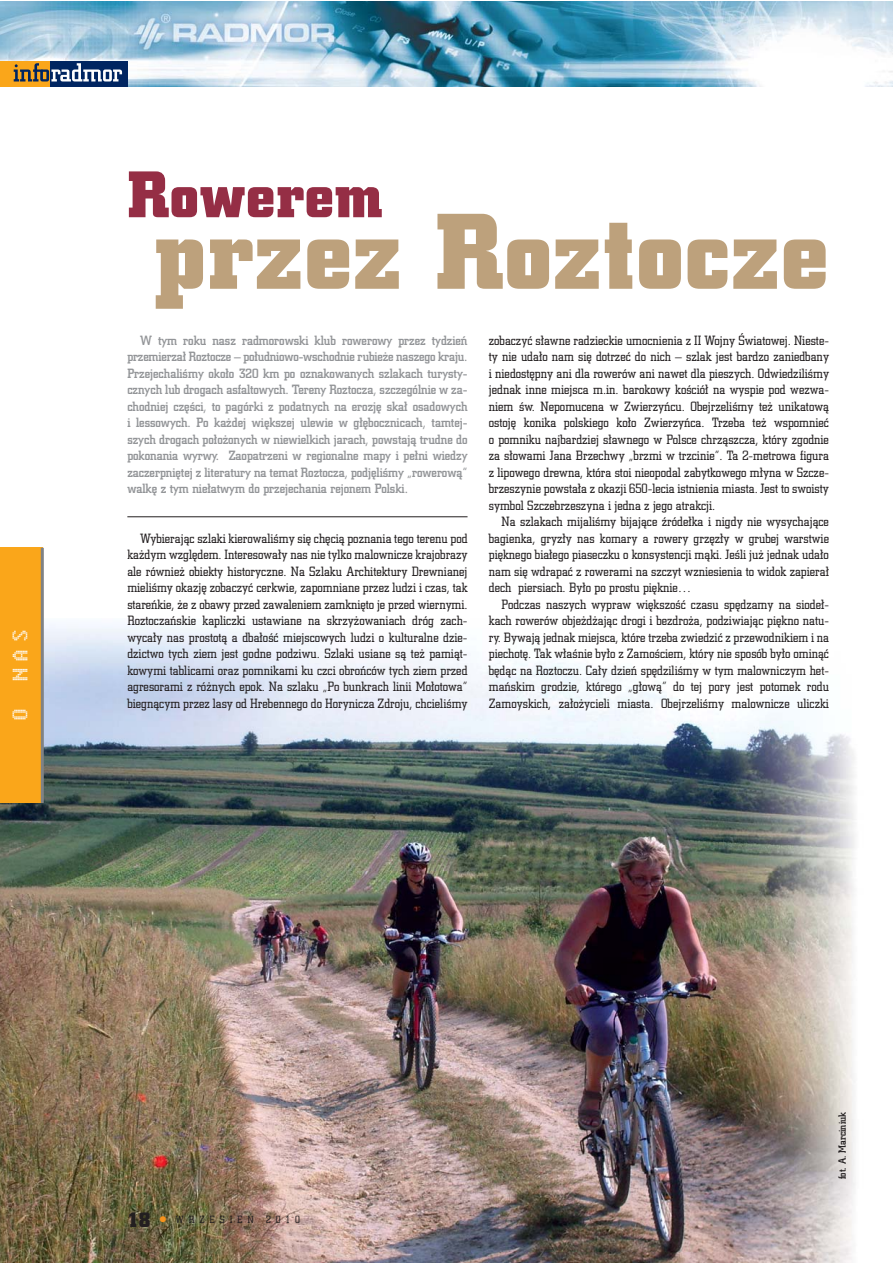
<style>
.page{position:relative;width:893px;height:1263px;background:#fff}
.page>*{position:absolute;margin:0;border:0;box-sizing:border-box;transform-origin:0 0}
.t1{font:700 108px "Square Slabserif 711 PL";color:#bda17c}
.t2{font:700 66px "Square Slabserif 711 PL";color:#952e45}
.t3{font:18px "EFN Mobile Dual";color:#fff}
.t4{font:300 13.5px/16.5px "Square Slabserif 711 PL";color:#231f20;text-align:justify}
.t5{font:500 13.5px/16.5px "Square Slabserif 711 PL";letter-spacing:-.005em;color:#939598;text-align:justify}
.t6{font:300 10.5px "Square Slabserif 711 PL";letter-spacing:.46em;color:#231f20}
.t7{font:500 10.5px "Square Slabserif 711 PL";color:#231f20}
.s1{font-weight:700;font-size:21px}
.s2{font-weight:700;font-size:21px;color:#f7931d}
</style>
<div class="page">
<img style="left:0;top:624px;width:855px;height:639px">
<img style="left:0;top:1px;width:893px;height:85px">
<div style="left:0;top:61px;width:127px;height:25px;background:#faa61a"></div>
<div style="left:7px;top:61px;width:120px;height:25px;background:#002561"></div>
<div style="left:7px;top:61px;width:43px;height:25px;background:#faa61a"></div>
<svg style="left:14px;top:63px;width:108px;height:18px"></svg>
<div style="left:0;top:548px;width:42px;height:255px;background:#faa61a"></div>
<hr style="left:41px;top:548px;width:3px;height:255px;background:#808284">
<hr style="left:127px;top:516px;width:341px;height:1px;background:#231f20">
<h3 class="t3" style="left:13px;top:681px;width:53px;rotate:-90deg">NAS</h3>
<h3 class="t3" style="left:13px;top:721px;width:14px;rotate:-90deg">O</h3>
<h2 class="t2" style="left:127px;top:173px;width:257px">Rowerem</h2>
<h1 class="t1" style="left:153px;top:216px;width:677px">przez Roztocze</h1>
<p class="t5" style="left:127px;top:333px;width:342px;text-indent:13px">W tym roku nasz radmorowski klub rowerowy przez tydzieƒ przemierza∏ Roztocze – po∏udniowo-wschodnie rubie˝e naszego kraju.<br>PrzejechaliÊmy oko∏o 320 km po oznakowanych szlakach turysty&shy;cznych lub drogach asfaltowych. Tereny Roztocza, szczególnie w za&shy;chodniej cz´Êci, to pagórki z podatnych na erozj´ ska∏ osadowych i lessowych. Po ka˝dej wi´kszej ulewie w g∏´bocznicach, tamtej&shy;szych drogach po∏o˝onych w niewielkich jarach, powstajà trudne do pokonania wyrwy. Zaopatrzeni w regionalne mapy i pe∏ni wiedzy zaczerpni´tej z literatury na temat Roztocza, podj´liÊmy „rowerowà” walk´ z tym nie∏atwym do przejechania rejonem Polski.</p>
<p class="t4" style="left:127px;top:531px;width:342px;text-indent:13px">Wybierajàc szlaki kierowaliÊmy si´ ch´cià poznania tego terenu pod ka˝dym wzgl´dem. Interesowa∏y nas nie tylko malownicze krajobrazy ale równie˝ obiekty historyczne. Na Szlaku Architektury Drewnianej mieliÊmy okazj´ zobaczyç cerkwie, zapomniane przez ludzi i czas, tak stareƒkie, ˝e z obawy przed zawaleniem zamkni´to je przed wiernymi.<br>Roztoczaƒskie kapliczki ustawiane na skrzy˝owaniach dróg zach&shy;wyca∏y nas prostotà a dba∏oÊç miejscowych ludzi o kulturalne dzie&shy;dzictwo tych ziem jest godne podziwu. Szlaki usiane sà te˝ pamiàt&shy;kowymi tablicami oraz pomnikami ku czci obroƒców tych ziem przed agresorami z ró˝nych epok. Na szlaku „Po bunkrach linii Mo∏otowa” biegnàcym przez lasy od Hrebennego do Horynicza Zdroju, chcieliÊmy</p>
<p class="t4" style="left:489px;top:333px;width:342px">zobaczyç s∏awne radzieckie umocnienia z II Wojny Âwiatowej. Nieste&shy;ty nie uda∏o nam si´ dotrzeç do nich – szlak jest bardzo zaniedbany i niedost´pny ani dla rowerów ani nawet dla pieszych. OdwiedziliÊmy jednak inne miejsca m.in. barokowy koÊció∏ na wyspie pod wezwa&shy;niem Êw. Nepomucena w Zwierzyƒcu. ObejrzeliÊmy te˝ unikatowà ostoj´ konika polskiego ko∏o Zwierzyƒca. Trzeba te˝ wspomnieç o pomniku najbardziej s∏awnego w Polsce chrzàszcza, który zgodnie za s∏owami Jana Brzechwy „brzmi w trzcinie”. Ta 2-metrowa figura z lipowego drewna, która stoi nieopodal zabytkowego m∏yna w Szcze&shy;brzeszynie powsta∏a z okazji 650-lecia istnienia miasta. Jest to swoisty symbol Szczebrzeszyna i jedna z jego atrakcji.</p>
<p class="t4" style="left:489px;top:515px;width:342px;text-indent:13px">Na szlakach mijaliÊmy bijajàce êróde∏ka i nigdy nie wysychajàce bagienka, gryz∏y nas komary a rowery grz´z∏y w grubej warstwie pi´knego bia∏ego piaseczku o konsystencji màki. JeÊli ju˝ jednak uda∏o nam si´ wdrapaç z rowerami na szczyt wzniesienia to widok zapiera∏ dech piersiach. By∏o po prostu pi´knie…</p>
<p class="t4" style="left:489px;top:597px;width:342px;text-indent:13px">Podczas naszych wypraw wi´kszoÊç czasu sp´dzamy na siode∏- kach rowerów obje˝d˝ajàc drogi i bezdro˝a, podziwiajàc pi´kno natu&shy;ry. Bywajà jednak miejsca, które trzeba zwiedziç z przewodnikiem i na piechot´. Tak w∏aÊnie by∏o z ZamoÊciem, który nie sposób by∏o ominàç b´dàc na Roztoczu. Ca∏y dzieƒ sp´dziliÊmy w tym malowniczym het&shy;maƒskim grodzie, którego „g∏owà” do tej pory jest potomek rodu Zamoyskich, za∏o˝ycieli miasta. ObejrzeliÊmy malownicze uliczki</p>
<p class="t6" style="left:127px;top:1216px;width:174px"><span class="s1">18</span><span class="s2">•</span> WRZESIE¡ 2010</p>
<p class="t7" style="left:838px;top:1179px;width:69px;rotate:-90deg">fot. A. Marciniuk</p>
</div>
